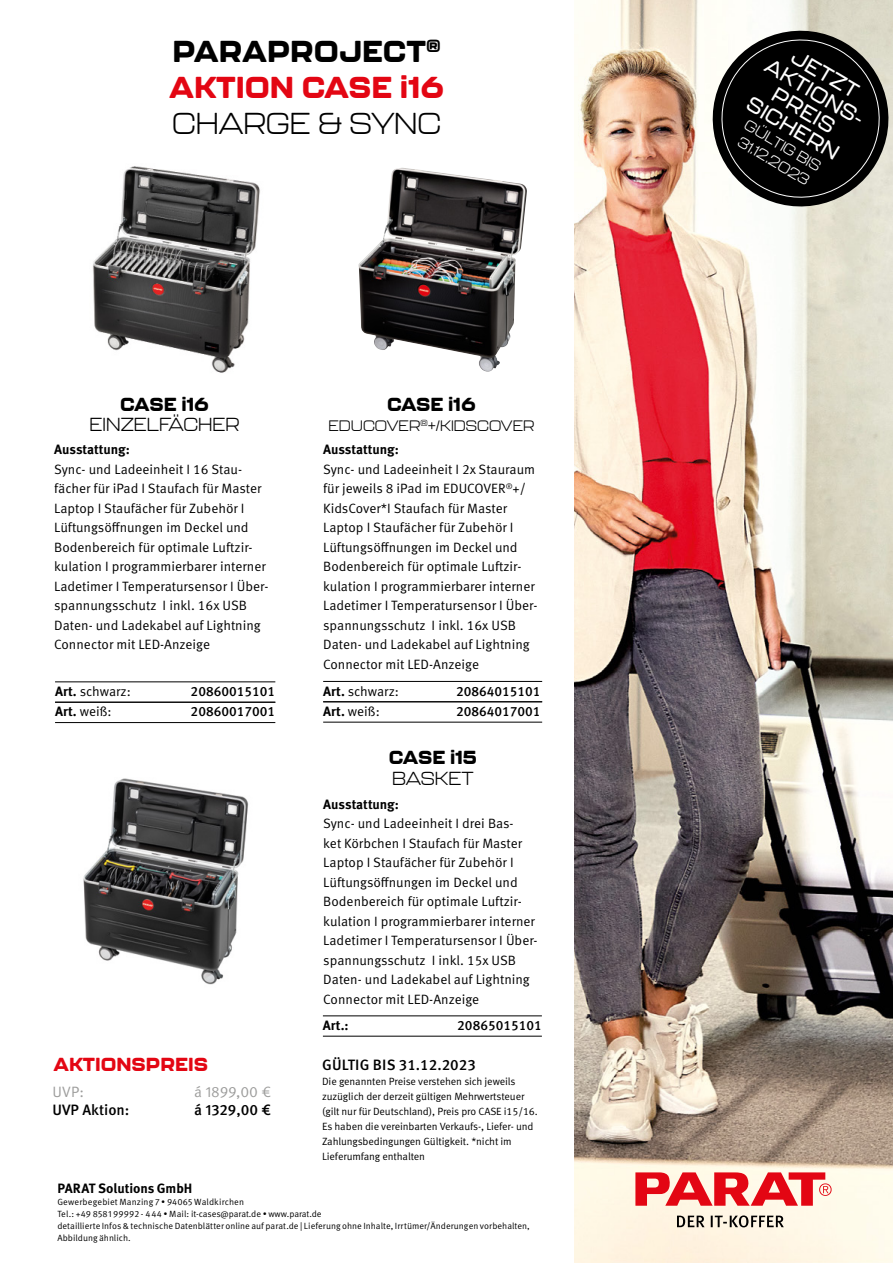
<style>
.page{position:relative;width:893px;height:1263px;background:#fff}
.page>*{position:absolute;margin:0;border:0;box-sizing:border-box;transform-origin:0 0}
.t1{font:800 30px/36px "Kallisto";color:#e30613}
.t2{font:300 30px "Kallisto";color:#000}
.t3{font:500 21px/21px "Kallisto";color:#fff;text-align:center}
.t4{font:800 18.75px "Kallisto";color:#000}
.t5{font:300 18.75px "Kallisto";color:#000}
.t6{font:800 18.75px "Kallisto";color:#e30613}
.t7{font:300 15px "Kallisto";color:#000}
.t8{font:300 15px/18.1px "Kallisto";color:#fff}
.t9{font:500 15px "Meta Pro";color:#000}
.t10{font:500 15px "Meta Pro";letter-spacing:.005em;color:#000}
.t11{font:15px "Meta Pro Norm";color:#9d9d9c}
.t12{font:13.5px/19.5px "Meta Pro";color:#000}
.t13{font:500 13.5px "Meta Pro";color:#000}
.t14{font:700 13.5px "Meta Pro";letter-spacing:-.005em;color:#000}
.t15{font:700 13.5px "Meta OT";letter-spacing:-.005em;color:#000}
.t16{font:10.5px/15px "Meta Pro";letter-spacing:-.01em;color:#000}
.t17{font:9px/12px "Meta Pro";color:#000}
.t18{font:9px/12px "Meta OT Norm";letter-spacing:.01em;color:#000}
.s1{color:#000}
.s2{font-weight:700}
</style>
<div class="page">
<hr style="left:55px;top:681px;width:220px;height:1px;background:#000">
<hr style="left:55px;top:702px;width:220px;height:1px;background:#000">
<hr style="left:55px;top:722px;width:220px;height:1px;background:#000">
<hr style="left:323px;top:681px;width:219px;height:1px;background:#000">
<hr style="left:323px;top:701px;width:219px;height:1px;background:#000">
<hr style="left:323px;top:722px;width:219px;height:1px;background:#000">
<hr style="left:323px;top:1015px;width:219px;height:1px;background:#000">
<hr style="left:323px;top:1036px;width:219px;height:1px;background:#000">
<img style="left:93px;top:166px;width:167px;height:207px">
<img style="left:358px;top:168px;width:169px;height:204px">
<img style="left:574px;top:0;width:319px;height:1263px">
<svg style="left:700px;top:18px;width:193px;height:201px"></svg>
<svg style="left:677px;top:1215px;width:107px;height:12px"></svg>
<svg style="left:635px;top:1172px;width:197px;height:34px"></svg>
<img style="left:83px;top:778px;width:166px;height:207px">
<h1 class="t1" style="left:169px;top:32px;width:276px"><span class="s1">PARAPROJECT</span><sup>®<br></sup>AKTION CASE i16</h1>
<h1 class="t2" style="left:172px;top:106px;width:270px">CHARGE &amp; SYNC</h1>
<h3 class="t4" style="left:120px;top:392px;width:90px">CASE i16</h3>
<h3 class="t5" style="left:90px;top:414px;width:152px">EINZELFÄCHER</h3>
<h3 class="t4" style="left:387px;top:392px;width:90px">CASE i16</h3>
<p class="t7" style="left:328px;top:417px;width:208px">EDUCOVER<sup>®</sup>+/KIDSCOVER</p>
<p class="t14" style="left:54px;top:441px;width:77px">Ausstattung:</p>
<p class="t12" style="left:54px;top:460px;width:216px">Sync- und Ladeeinheit I 16 Stau&shy;fächer für iPad I Staufach für Master Laptop I Staufächer für Zubehör I Lüftungsöffnungen im Deckel und Bodenbereich für optimale Luftzir&shy;kulation I programmierbarer interner Ladetimer I Temperatursensor I Über&shy;spannungsschutz I inkl. 16x USB Daten- und Ladekabel auf Lightning Connector mit LED-Anzeige</p>
<p class="t14" style="left:323px;top:441px;width:77px">Ausstattung:</p>
<p class="t12" style="left:323px;top:460px;width:216px">Sync- und Ladeeinheit I 2x Stauraum für jeweils 8 iPad im EDUCOVER<sup>®</sup>+/ KidsCover*I Staufach für Master Laptop I Staufächer für Zubehör I Lüftungsöffnungen im Deckel und Bodenbereich für optimale Luftzir&shy;kulation I programmierbarer interner Ladetimer I Temperatursensor I Über&shy;spannungsschutz I inkl. 16x USB Daten- und Ladekabel auf Lightning Connector mit LED-Anzeige</p>
<p class="t12" style="left:55px;top:682px;width:77px"><span class="s2">Art.</span> schwarz:</p>
<p class="t13" style="left:191px;top:683px;width:86px">20860015101</p>
<p class="t12" style="left:55px;top:702px;width:58px"><span class="s2">Art.</span> weiß:</p>
<p class="t13" style="left:191px;top:703px;width:86px">20860017001</p>
<p class="t12" style="left:323px;top:682px;width:77px"><span class="s2">Art.</span> schwarz:</p>
<p class="t13" style="left:456px;top:682px;width:86px">20864015101</p>
<p class="t12" style="left:323px;top:702px;width:58px"><span class="s2">Art.</span> weiß:</p>
<p class="t13" style="left:456px;top:703px;width:86px">20864017001</p>
<h3 class="t4" style="left:389px;top:746px;width:90px">CASE i15</h3>
<h3 class="t5" style="left:392px;top:767px;width:83px">BASKET</h3>
<p class="t14" style="left:323px;top:795px;width:77px">Ausstattung:</p>
<p class="t12" style="left:323px;top:814px;width:216px">Sync- und Ladeeinheit I drei Bas-<br>ket Körbchen I Staufach für Master Laptop I Staufächer für Zubehör I Lüftungsöffnungen im Deckel und Bodenbereich für optimale Luftzir&shy;kulation I programmierbarer interner Ladetimer I Temperatursensor I Über&shy;spannungsschutz I inkl. 15x USB Daten- und Ladekabel auf Lightning Connector mit LED-Anzeige</p>
<p class="t14" style="left:323px;top:1017px;width:27px">Art.:</p>
<p class="t13" style="left:457px;top:1017px;width:86px">20865015101</p>
<h3 class="t6" style="left:54px;top:1053px;width:156px">AKTIONSPREIS</h3>
<p class="t11" style="left:53px;top:1080px;width:33px">UVP:</p>
<p class="t11" style="left:194px;top:1080px;width:79px">á 1899,00 €</p>
<p class="t9" style="left:52px;top:1100px;width:79px">UVP Aktion:</p>
<p class="t9" style="left:194px;top:1100px;width:78px">á 1329,00 €</p>
<p class="t10" style="left:322px;top:1053px;width:155px">GÜLTIG BIS 31.12.2023</p>
<p class="t16" style="left:322px;top:1074px;width:217px">Die genannten Preise verstehen sich jeweils zuzüglich der derzeit gültigen Mehrwertsteuer (gilt nur für Deutschland), Preis pro CASE i15/16.<br>Es haben die vereinbarten Verkaufs-, Liefer- und Zahlungsbedingungen Gültigkeit. *nicht im Lieferumfang enthalten</p>
<p class="t15" style="left:57px;top:1180px;width:137px">PARAT Solutions GmbH</p>
<p class="t18" style="left:57px;top:1196px;width:266px">Gewerbegebiet Manzing 7 • 94065 Waldkirchen<br>Tel.: +49 8581 99992 - 444 • Mail: it-cases@parat.de • www.parat.de</p>
<p class="t17" style="left:57px;top:1220px;width:474px">detaillierte Infos &amp; technische Datenblätter online auf parat.de | Lieferung ohne Inhalte, Irrtümer/Änderungen vorbehalten,<br>Abbildung ähnlich.</p>
<h2 class="t3" style="left:783px;top:37px;width:115px;rotate:30deg">JETZT<br>AKTIONS-<br>PREIS<br>SICHERN</h2>
<p class="t8" style="left:751px;top:115px;width:87px;rotate:31deg">GÜLTIG BIS<br>31.12.2023</p>
</div>
